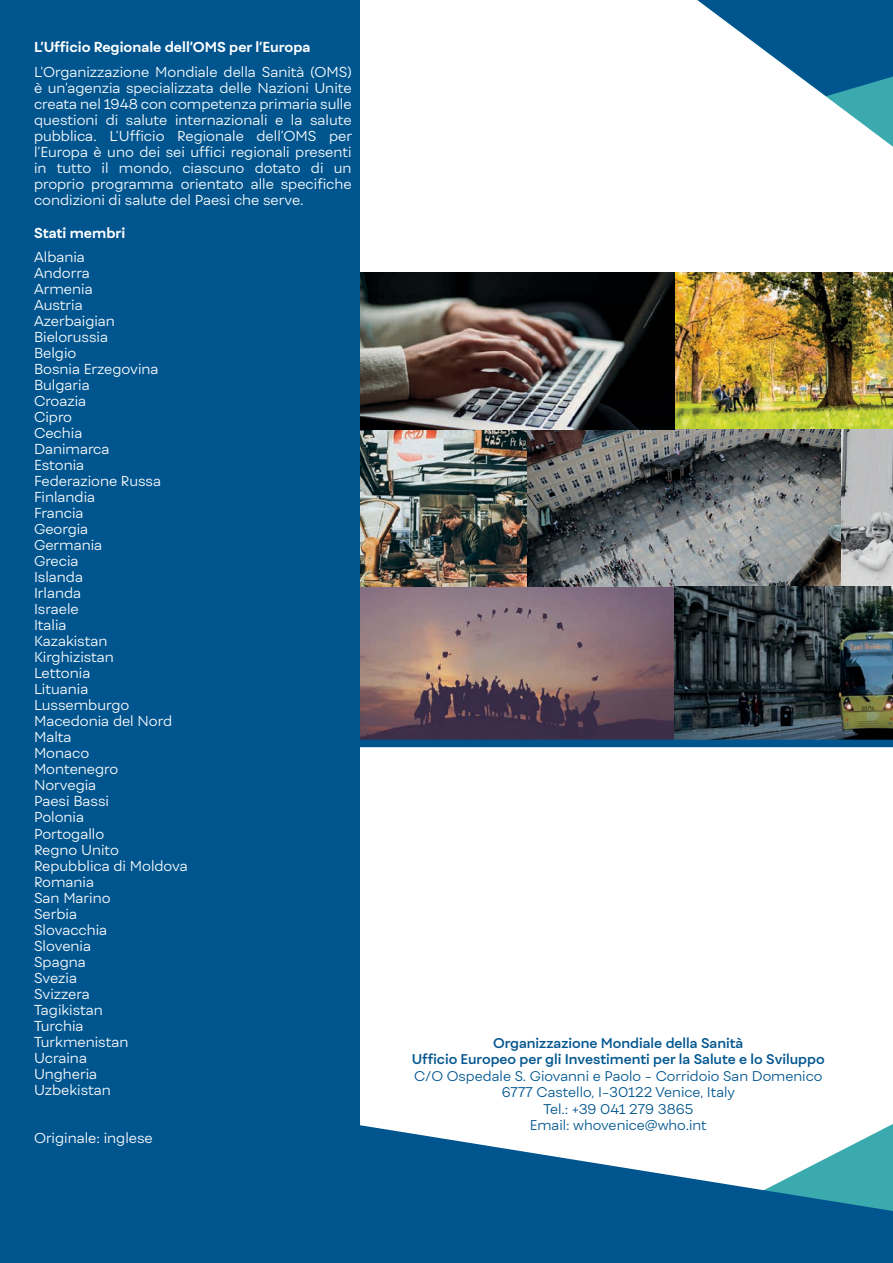
<style>
.page{position:relative;width:893px;height:1263px;background:#fff}
.page>*{position:absolute;margin:0;border:0;box-sizing:border-box;transform-origin:0 0}
.t1{font:300 13.8px/16px "Fibra";color:#fff;text-align:justify}
.t2{font:700 13.8px "Fibra";color:#fff}
.t3{font:300 13.5px/16.5px "Fibra";color:#00558f;text-align:center}
.t4{font:600 13.5px/16.5px "Fibra";color:#00558f;text-align:center}
</style>
<div class="page">
<img style="left:359px;top:587px;width:534px;height:153px">
<img style="left:359px;top:429px;width:534px;height:158px">
<img style="left:359px;top:272px;width:534px;height:157px">
<svg style="left:697px;top:0;width:196px;height:147px"></svg>
<svg style="left:359px;top:1065px;width:534px;height:198px"></svg>
<div style="left:0;top:0;width:359px;height:1263px;background:#00558f"></div>
<div style="left:340px;top:740px;width:553px;height:7px;background:#00558f"></div>
<p class="t2" style="left:34px;top:38px;width:278px">L’Ufficio Regionale dell’OMS per l’Europa</p>
<p class="t1" style="left:34px;top:63px;width:319px">L’Organizzazione Mondiale della Sanità (OMS) è un’agenzia specializzata delle Nazioni Unite creata nel 1948 con competenza primaria sulle questioni di salute internazionali e la salute pubblica. L’Ufficio Regionale dell’OMS per l’Europa è uno dei sei uffici regionali presenti in tutto il mondo, ciascuno dotato di un proprio programma orientato alle specifiche condizioni di salute del Paesi che serve.</p>
<p class="t2" style="left:34px;top:224px;width:93px">Stati membri</p>
<p class="t1" style="left:34px;top:249px;width:155px;text-align:left">Albania<br>Andorra<br>Armenia<br>Austria<br>Azerbaigian<br>Bielorussia<br>Belgio<br>Bosnia Erzegovina<br>Bulgaria<br>Croazia<br>Cipro<br>Cechia<br>Danimarca<br>Estonia<br>Federazione Russa<br>Finlandia<br>Francia<br>Georgia<br>Germania<br>Grecia<br>Islanda<br>Irlanda<br>Israele<br>Italia<br>Kazakistan<br>Kirghizistan<br>Lettonia<br>Lituania<br>Lussemburgo<br>Macedonia del Nord<br>Malta<br>Monaco<br>Montenegro<br>Norvegia<br>Paesi Bassi<br>Polonia<br>Portogallo<br>Regno Unito<br>Repubblica di Moldova<br>Romania<br>San Marino<br>Serbia<br>Slovacchia<br>Slovenia<br>Spagna<br>Svezia<br>Svizzera<br>Tagikistan<br>Turchia<br>Turkmenistan<br>Ucraina<br>Ungheria<br>Uzbekistan</p>
<p class="t1" style="left:34px;top:1129px;width:120px">Originale: inglese</p>
<p class="t4" style="left:412px;top:1034px;width:414px">Organizzazione Mondiale della Sanità<br>Ufficio Europeo per gli Investimenti per la Salute e lo Sviluppo</p>
<p class="t3" style="left:414px;top:1067px;width:410px">C/O Ospedale S. Giovanni e Paolo - Corridoio San Domenico 6777 Castello, I-30122 Venice, Italy<br>Tel.: +39 041 279 3865<br>Email: whovenice@who.int</p>
</div>
